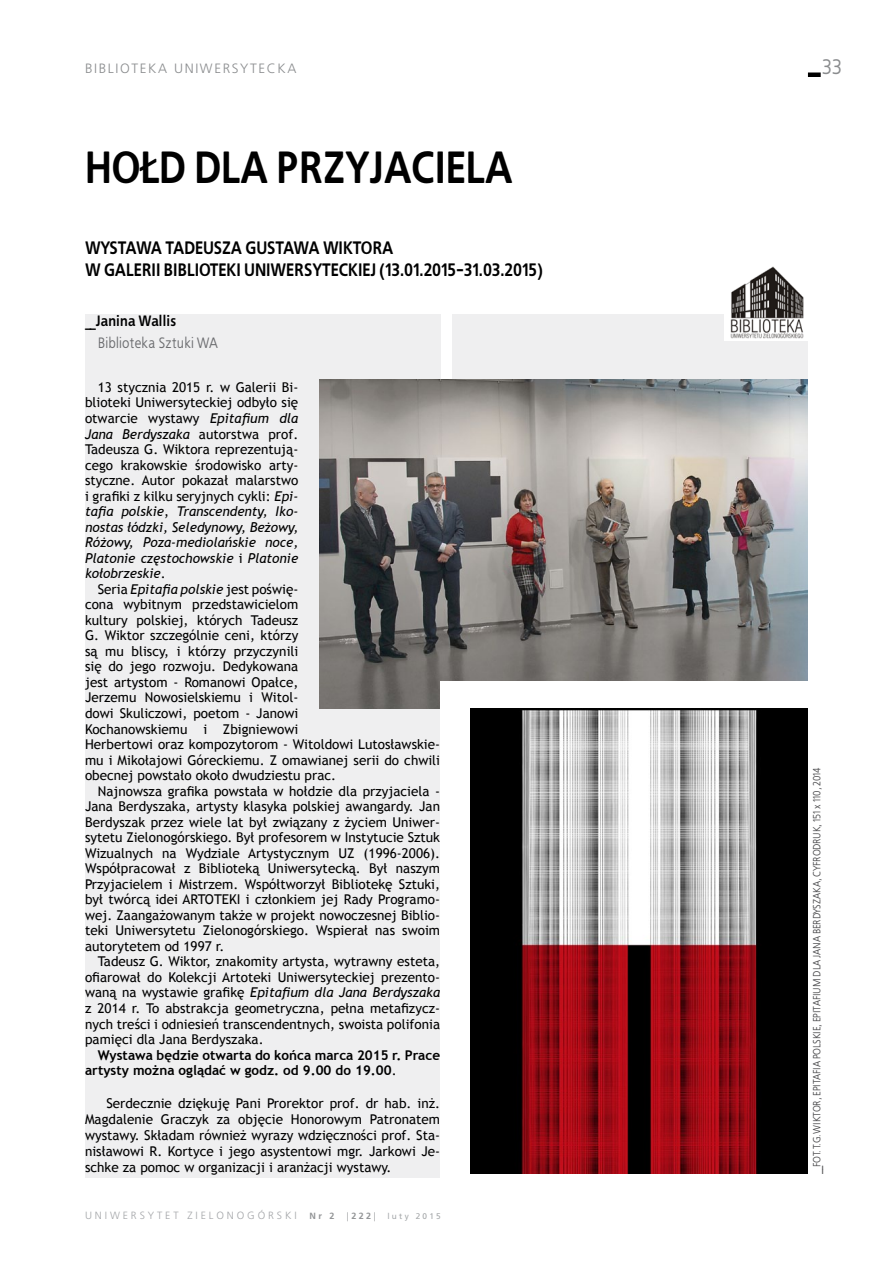
<style>
.page{position:relative;width:893px;height:1263px;background:#fff}
.page>*{position:absolute;margin:0;border:0;box-sizing:border-box;transform-origin:0 0}
.t1{font:700 45px "EFN Bureau OT";letter-spacing:-.01em;color:#000}
.t2{font:21px "EFN Bureau OT";color:#8a8c8e}
.t3{font:700 18px/22.5px "EFN Bureau OT";letter-spacing:-.01em;color:#000}
.t4{font:15px "EFN Bureau OT";color:#6d6e71}
.t5{font:700 15px "EFN Bureau OT";letter-spacing:.005em;color:#000}
.t6{font:13.5px/15.5px "Trebuchet MS";color:#000;text-align:justify}
.t7{font:700 13.5px/15.6px "Trebuchet MS";color:#000}
.t8{font:300 13.5px "Frutiger LT Pro";color:#8a8c8e}
.t9{font:10.5px "EFN Bureau OT";color:#4d4d4f}
.t10{font:300 10.5px "Frutiger LT Pro";letter-spacing:.275em;color:#a3a5a8}
.t11{font:700 9px "Frutiger LT Pro";color:#939597}
.t12{font:8.25px "Frutiger LT Pro";letter-spacing:.275em;color:#a4a7a9}
.s1{font-style:italic}
.s2{font-weight:400}
.s3{font-weight:700;font-size:9px;color:#939597}
.s4{font-weight:300}
.s5{font-weight:700}
</style>
<div class="page">
<div style="left:808px;top:72px;width:13px;height:5px;background:#000"></div>
<div style="left:85px;top:315px;width:355px;height:863px;background:#efeff0"></div>
<div style="left:453px;top:315px;width:355px;height:863px;background:#efeff0"></div>
<img style="left:724px;top:266px;width:84px;height:75px">
<img style="left:320px;top:380px;width:488px;height:329px">
<div style="left:440px;top:682px;width:404px;height:496px;background:#fff"></div>
<img style="left:470px;top:709px;width:338px;height:465px">
<p class="t8" style="left:85px;top:60px;width:10px">BIBLIOTEKA</p>
<p class="t8" style="left:174px;top:60px;width:11px">UNIWERSYTECKA</p>
<h1 class="t1" style="left:85px;top:139px;width:430px">HOŁD DLA PRZYJACIELA</h1>
<h3 class="t3" style="left:85px;top:236px;width:459px">WYSTAWA TADEUSZA GUSTAWA WIKTORA<br>W GALERII BIBLIOTEKI UNIWERSYTECKIEJ (13.01.2015-31.03.2015)</h3>
<p class="t5" style="left:85px;top:311px;width:93px">__ JANINA WALLIS</p>
<p class="t4" style="left:98px;top:334px;width:111px">Biblioteka Sztuki WA</p>
<p class="t6" style="left:85px;top:380px;width:215px;text-indent:13px">13 stycznia 2015 r. w Galerii Bi&shy;blioteki Uniwersyteckiej odbyło się otwarcie wystawy <span class="s1">Epitafium dla Jana Berdyszaka</span> autorstwa prof.<br>Tadeusza G. Wiktora reprezentują&shy;cego krakowskie środowisko arty&shy;styczne. Autor pokazał malarstwo i grafiki z kilku seryjnych cykli: <span class="s1">Epi&shy;tafia polskie</span>, <span class="s1">Transcendenty, Iko&shy;nostas łódzki, Seledynowy, Beżowy, Różowy, Poza-mediolańskie noce, Platonie częstochowskie</span> i <span class="s1">Platonie kołobrzeskie</span>.</p>
<p class="t6" style="left:85px;top:581px;width:357px;text-align:left;text-indent:13px">Seria <span class="s1">Epitafia polskie</span> jest poświę-<br>cona wybitnym przedstawicielom<br>kultury polskiej, których Tadeusz<br>G. Wiktor szczególnie ceni, którzy<br>są mu bliscy, i którzy przyczynili<br>się do jego rozwoju. Dedykowana<br>jest artystom - Romanowi Opałce,<br>Jerzemu Nowosielskiemu i Witol-<br>dowi Skuliczowi, poetom - Janowi<br>Kochanowskiemu i Zbigniewowi<br>Herbertowi oraz kompozytorom - Witoldowi Lutosławskie&shy;mu i Mikołajowi Góreckiemu. Z omawianej serii do chwili obecnej powstało około dwudziestu prac.</p>
<p class="t6" style="left:85px;top:783px;width:357px;text-indent:13px">Najnowsza grafika powstała w hołdzie dla przyjaciela - Jana Berdyszaka, artysty klasyka polskiej awangardy. Jan Berdyszak przez wiele lat był związany z życiem Uniwer&shy;sytetu Zielonogórskiego. Był profesorem w Instytucie Sztuk Wizualnych na Wydziale Artystycznym UZ (1996-2006).<br>Współpracował z Biblioteką Uniwersytecką. Był naszym Przyjacielem i Mistrzem. Współtworzył Bibliotekę Sztuki, był twórcą idei ARTOTEKI i członkiem jej Rady Programo&shy;wej. Zaangażowanym także w projekt nowoczesnej Biblio&shy;teki Uniwersytetu Zielonogórskiego. Wspierał nas swoim autorytetem od 1997 r.</p>
<p class="t6" style="left:85px;top:954px;width:357px;text-indent:13px">Tadeusz G. Wiktor, znakomity artysta, wytrawny esteta, ofiarował do Kolekcji Artoteki Uniwersyteckiej prezento&shy;waną na wystawie grafikę <span class="s1">Epitafium dla Jana Berdyszaka </span>z 2014 r. To abstrakcja geometryczna, pełna metafizycz&shy;nych treści i odniesień transcendentnych, swoista polifonia pamięci dla Jana Berdyszaka.</p>
<p class="t7" style="left:85px;top:1047px;width:357px;text-indent:13px">Wystawa będzie otwarta do końca marca 2015 r. Prace artysty można oglądać w godz. od 9.00 do 19.00<span class="s2">.</span></p>
<p class="t6" style="left:85px;top:1095px;width:357px;line-height:16.2px;text-indent:21px">Serdecznie dziękuję Pani Prorektor prof. dr hab. inż.<br>Magdalenie Graczyk za objęcie Honorowym Patronatem wystawy. Składam również wyrazy wdzięczności prof. Sta&shy;nisławowi R. Kortyce i jego asystentowi mgr. Jarkowi Je&shy;schke za pomoc w organizacji i aranżacji wystawy.</p>
<p class="t10" style="left:85px;top:1209px;width:251px">UNIWERSYTET ZIELONOGÓRSKI <span class="s3">Nr 2</span></p>
<p class="t11" style="left:347px;top:1211px;width:30px"><span class="s4">|</span>222<span class="s4">|</span></p>
<p class="t12" style="left:387px;top:1211px;width:55px">luty 2015</p>
<h2 class="t2" style="left:822px;top:55px;width:21px">33</h2>
<p class="t9" style="left:811px;top:1174px;width:408px;rotate:-90deg"><span class="s5">__</span>fot. T.G. Wiktor, Epitafia polskie, Epitafium dla Jana Berdyszaka, cyfrodruk, 151 x 110, 2014</p>
</div>
